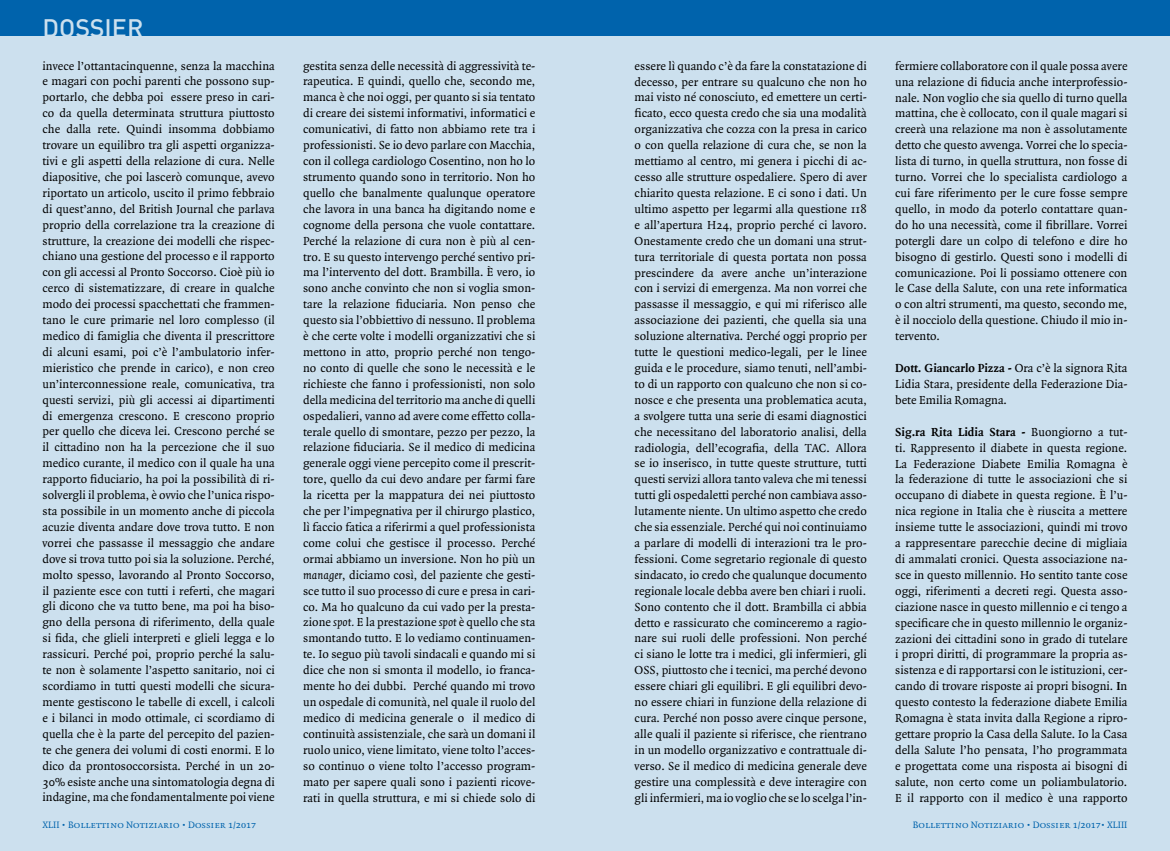
<style>
.page{position:relative;width:1170px;height:851px;background:#fff}
.page>*{position:absolute;margin:0;border:0;box-sizing:border-box;transform-origin:0 0}
.t1{font:500 25px "DIN";color:#cce0ee}
.t2{font:12.5px/15.9px "Quadraat";color:#000;text-align:justify}
.t3{font:10px "Quadraat Small Caps";color:#0063ac}
.s1{font-style:italic}
.s2{font-weight:700}
</style>
<div class="page">
<div style="left:0;top:0;width:585px;height:850px;background:#cce0ee"></div>
<div style="left:585px;top:0;width:584px;height:850px;background:#cce0ee"></div>
<div style="left:0;top:0;width:585px;height:35px;background:#0063ac"></div>
<div style="left:585px;top:0;width:584px;height:35px;background:#0063ac"></div>
<h1 class="t1" style="left:43px;top:12px;width:102px">DOSSIER</h1>
<p class="t2" style="left:43px;top:58px;width:234px">invece l’ottantacinquenne, senza la macchina e magari con pochi parenti che possono sup&shy;portarlo, che debba poi essere preso in cari&shy;co da quella determinata struttura piuttosto che dalla rete. Quindi insomma dobbiamo trovare un equilibro tra gli aspetti organizza&shy;tivi e gli aspetti della relazione di cura. Nelle diapositive, che poi lascerò comunque, avevo riportato un articolo, uscito il primo febbraio di quest’anno, del British Journal che parlava proprio della correlazione tra la creazione di strutture, la creazione dei modelli che rispec&shy;chiano una gestione del processo e il rapporto con gli accessi al Pronto Soccorso. Cioè più io cerco di sistematizzare, di creare in qualche modo dei processi spacchettati che frammen&shy;tano le cure primarie nel loro complesso (il medico di famiglia che diventa il prescrittore di alcuni esami, poi c’è l’ambulatorio infer&shy;mieristico che prende in carico), e non creo un’interconnessione reale, comunicativa, tra questi servizi, più gli accessi ai dipartimenti di emergenza crescono. E crescono proprio per quello che diceva lei. Crescono perché se il cittadino non ha la percezione che il suo medico curante, il medico con il quale ha una rapporto fiduciario, ha poi la possibilità di ri&shy;solvergli il problema, è ovvio che l’unica rispo&shy;sta possibile in un momento anche di piccola acuzie diventa andare dove trova tutto. E non vorrei che passasse il messaggio che andare dove si trova tutto poi sia la soluzione. Perché, molto spesso, lavorando al Pronto Soccorso, il paziente esce con tutti i referti, che magari gli dicono che va tutto bene, ma poi ha biso&shy;gno della persona di riferimento, della quale si fida, che glieli interpreti e glieli legga e lo rassicuri. Perché poi, proprio perché la salu&shy;te non è solamente l’aspetto sanitario, noi ci scordiamo in tutti questi modelli che sicura&shy;mente gestiscono le tabelle di excell, i calcoli e i bilanci in modo ottimale, ci scordiamo di quella che è la parte del percepito del pazien&shy;te che genera dei volumi di costi enormi. E lo dico da prontosoccorsista. Perché in un 20- 30% esiste anche una sintomatologia degna di indagine, ma che fondamentalmente poi viene</p>
<p class="t2" style="left:303px;top:58px;width:234px">gestita senza delle necessità di aggressività te&shy;rapeutica. E quindi, quello che, secondo me, manca è che noi oggi, per quanto si sia tentato di creare dei sistemi informativi, informatici e comunicativi, di fatto non abbiamo rete tra i professionisti. Se io devo parlare con Macchia, con il collega cardiologo Cosentino, non ho lo strumento quando sono in territorio. Non ho quello che banalmente qualunque operatore che lavora in una banca ha digitando nome e cognome della persona che vuole contattare.<br>Perché la relazione di cura non è più al cen&shy;tro. E su questo intervengo perché sentivo pri&shy;ma l’intervento del dott. Brambilla. È vero, io sono anche convinto che non si voglia smon&shy;tare la relazione fiduciaria. Non penso che questo sia l’obbiettivo di nessuno. Il problema è che certe volte i modelli organizzativi che si mettono in atto, proprio perché non tengo&shy;no conto di quelle che sono le necessità e le richieste che fanno i professionisti, non solo della medicina del territorio ma anche di quelli ospedalieri, vanno ad avere come effetto colla&shy;terale quello di smontare, pezzo per pezzo, la relazione fiduciaria. Se il medico di medicina generale oggi viene percepito come il prescrit&shy;tore, quello da cui devo andare per farmi fare la ricetta per la mappatura dei nei piuttosto che per l’impegnativa per il chirurgo plastico, lì faccio fatica a riferirmi a quel professionista come colui che gestisce il processo. Perché ormai abbiamo un inversione. Non ho più un <span class="s1">manager</span>, diciamo così, del paziente che gesti&shy;sce tutto il suo processo di cure e presa in cari&shy;co. Ma ho qualcuno da cui vado per la presta&shy;zione <span class="s1">spot.</span> E la prestazione <span class="s1">spot</span> è quello che sta smontando tutto. E lo vediamo continuamen&shy;te. Io seguo più tavoli sindacali e quando mi si dice che non si smonta il modello, io franca&shy;mente ho dei dubbi. Perché quando mi trovo un ospedale di comunità, nel quale il ruolo del medico di medicina generale o il medico di continuità assistenziale, che sarà un domani il ruolo unico, viene limitato, viene tolto l’acces&shy;so continuo o viene tolto l’accesso program&shy;mato per sapere quali sono i pazienti ricove&shy;rati in quella struttura, e mi si chiede solo di</p>
<p class="t2" style="left:634px;top:58px;width:234px">essere lì quando c’è da fare la constatazione di decesso, per entrare su qualcuno che non ho mai visto né conosciuto, ed emettere un certi&shy;ficato, ecco questa credo che sia una modalità organizzativa che cozza con la presa in carico o con quella relazione di cura che, se non la mettiamo al centro, mi genera i picchi di ac&shy;cesso alle strutture ospedaliere. Spero di aver chiarito questa relazione. E ci sono i dati. Un ultimo aspetto per legarmi alla questione 118 e all’apertura H24, proprio perché ci lavoro.<br>Onestamente credo che un domani una strut&shy;tura territoriale di questa portata non possa prescindere da avere anche un’interazione con i servizi di emergenza. Ma non vorrei che passasse il messaggio, e qui mi riferisco alle associazione dei pazienti, che quella sia una soluzione alternativa. Perché oggi proprio per tutte le questioni medico-legali, per le linee guida e le procedure, siamo tenuti, nell’ambi&shy;to di un rapporto con qualcuno che non si co&shy;nosce e che presenta una problematica acuta, a svolgere tutta una serie di esami diagnostici che necessitano del laboratorio analisi, della radiologia, dell’ecografia, della TAC. Allora se io inserisco, in tutte queste strutture, tutti questi servizi allora tanto valeva che mi tenessi tutti gli ospedaletti perché non cambiava asso&shy;lutamente niente. Un ultimo aspetto che credo che sia essenziale. Perché qui noi continuiamo a parlare di modelli di interazioni tra le pro&shy;fessioni. Come segretario regionale di questo sindacato, io credo che qualunque documento regionale locale debba avere ben chiari i ruoli.<br>Sono contento che il dott. Brambilla ci abbia detto e rassicurato che cominceremo a ragio&shy;nare sui ruoli delle professioni. Non perché ci siano le lotte tra i medici, gli infermieri, gli OSS, piuttosto che i tecnici, ma perché devono essere chiari gli equilibri. E gli equilibri devo&shy;no essere chiari in funzione della relazione di cura. Perché non posso avere cinque persone, alle quali il paziente si riferisce, che rientrano in un modello organizzativo e contrattuale di&shy;verso. Se il medico di medicina generale deve gestire una complessità e deve interagire con gli infermieri, ma io voglio che se lo scelga l’in-</p>
<p class="t2" style="left:895px;top:58px;width:234px">fermiere collaboratore con il quale possa avere una relazione di fiducia anche interprofessio&shy;nale. Non voglio che sia quello di turno quella mattina, che è collocato, con il quale magari si creerà una relazione ma non è assolutamente detto che questo avvenga. Vorrei che lo specia&shy;lista di turno, in quella struttura, non fosse di turno. Vorrei che lo specialista cardiologo a cui fare riferimento per le cure fosse sempre quello, in modo da poterlo contattare quan&shy;do ho una necessità, come il fibrillare. Vorrei potergli dare un colpo di telefono e dire ho bisogno di gestirlo. Questi sono i modelli di comunicazione. Poi li possiamo ottenere con le Case della Salute, con una rete informatica o con altri strumenti, ma questo, secondo me, è il nocciolo della questione. Chiudo il mio in&shy;tervento.</p>
<p class="t2" style="left:895px;top:360px;width:234px"><span class="s2">Dott. Giancarlo Pizza -</span> Ora c’è la signora Rita Lidia Stara, presidente della Federazione Dia&shy;bete Emilia Romagna.</p>
<p class="t2" style="left:895px;top:424px;width:234px"><span class="s2">Sig.ra Rita Lidia Stara -</span> Buongiorno a tut&shy;ti. Rappresento il diabete in questa regione.<br>La Federazione Diabete Emilia Romagna è la federazione di tutte le associazioni che si occupano di diabete in questa regione. È l’u&shy;nica regione in Italia che è riuscita a mettere insieme tutte le associazioni, quindi mi trovo a rappresentare parecchie decine di migliaia di ammalati cronici. Questa associazione na&shy;sce in questo millennio. Ho sentito tante cose oggi, riferimenti a decreti regi. Questa asso&shy;ciazione nasce in questo millennio e ci tengo a specificare che in questo millennio le organiz&shy;zazioni dei cittadini sono in grado di tutelare i propri diritti, di programmare la propria as&shy;sistenza e di rapportarsi con le istituzioni, cer&shy;cando di trovare risposte ai propri bisogni. <span class="s2">I</span>n questo contesto la federazione diabete Emilia Romagna è stata invita dalla Regione a ripro&shy;gettare proprio la Casa della Salute. Io la Casa della Salute l’ho pensata, l’ho programmata e progettata come una risposta ai bisogni di salute, non certo come un poliambulatorio.<br>E il rapporto con il medico è una rapporto</p>
<p class="t3" style="left:43px;top:819px;width:215px">XLII • Bollettino Notiziario • Dossier 1/2017</p>
<p class="t3" style="left:912px;top:819px;width:216px">Bollettino Notiziario • Dossier 1/2017• XLIII</p>
</div>
